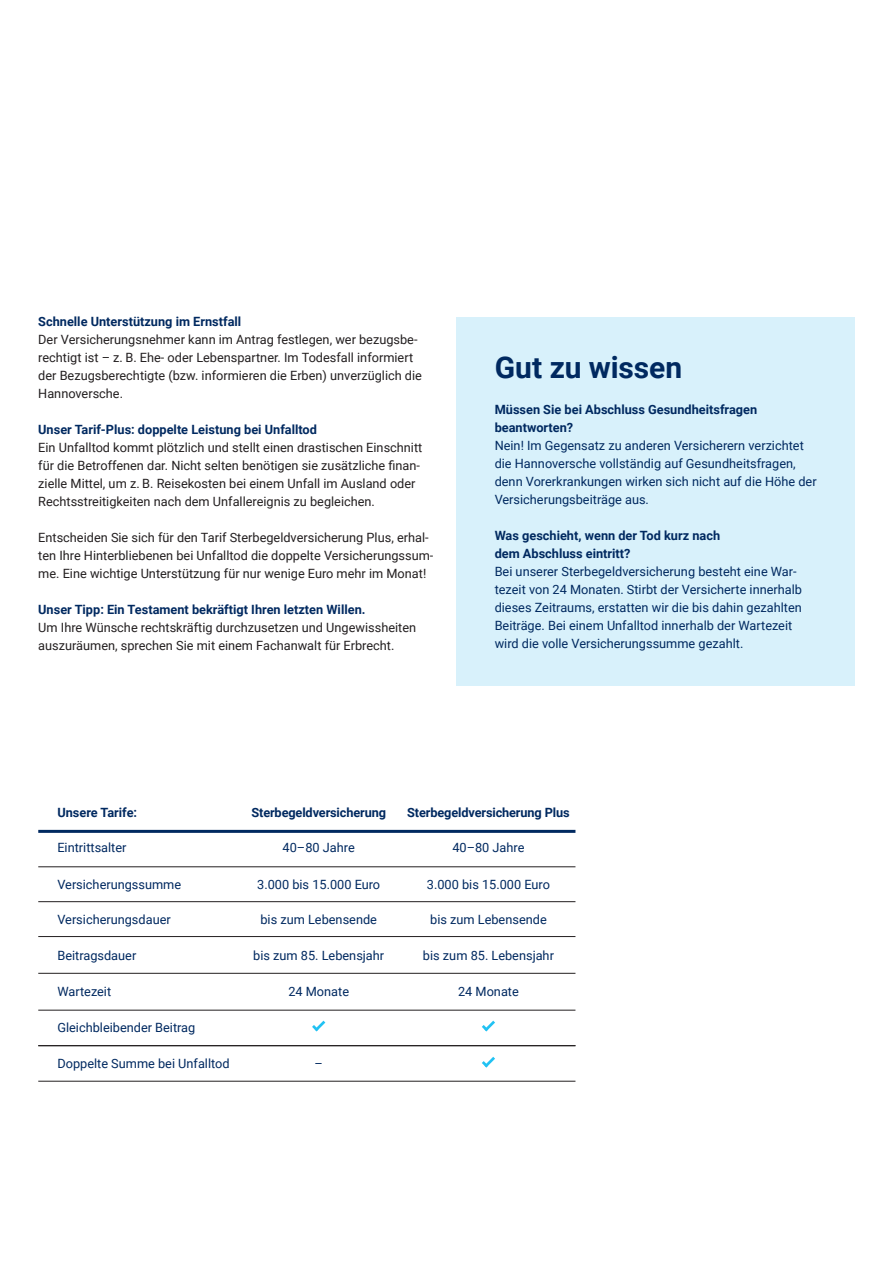
<style>
.page{position:relative;width:893px;height:1263px;background:#fff}
.page>*{position:absolute;margin:0;border:0;box-sizing:border-box;transform-origin:0 0}
.t1{font:700 30px "Roboto";letter-spacing:-.005em;color:#002960}
.t2{font:12.75px/18px "Roboto";color:#231f20}
.t3{font:12.75px/18px "Roboto";color:#002960}
.t4{font:700 12.75px/18px "Roboto";color:#002960}
</style>
<div class="page">
<div style="left:456px;top:317px;width:399px;height:369px;background:#d8f1fb"></div>
<svg style="left:312px;top:1021px;width:13px;height:10px"></svg>
<svg style="left:482px;top:1021px;width:13px;height:10px"></svg>
<svg style="left:482px;top:1057px;width:13px;height:10px"></svg>
<hr style="left:38px;top:830px;width:537px;height:3px;background:#002960">
<hr style="left:38px;top:866px;width:537px;height:1px;background:#231f20">
<hr style="left:38px;top:901px;width:537px;height:1px;background:#231f20">
<hr style="left:38px;top:936px;width:537px;height:1px;background:#231f20">
<hr style="left:38px;top:973px;width:537px;height:1px;background:#231f20">
<hr style="left:38px;top:1010px;width:537px;height:1px;background:#231f20">
<hr style="left:38px;top:1045px;width:537px;height:1px;background:#231f20">
<hr style="left:38px;top:1081px;width:537px;height:1px;background:#231f20">
<p class="t4" style="left:38px;top:312px;width:205px">Schnelle Unterstützung im Ernstfall</p>
<p class="t2" style="left:38px;top:330px;width:385px">Der Versicherungsnehmer kann im Antrag festlegen, wer bezugsbe&shy;rechtigt ist – z. B. Ehe- oder Lebenspartner. Im Todesfall informiert der Bezugsberechtigte (bzw. informieren die Erben) unverzüglich die Hannoversche.</p>
<p class="t4" style="left:38px;top:420px;width:280px">Unser Tarif-Plus: doppelte Leistung bei Unfalltod</p>
<p class="t2" style="left:38px;top:438px;width:386px">Ein Unfalltod kommt plötzlich und stellt einen drastischen Einschnitt für die Betroffenen dar. Nicht selten benötigen sie zusätzliche finan&shy;zielle Mittel, um z. B. Reisekosten bei einem Unfall im Ausland oder Rechtsstreitigkeiten nach dem Unfallereignis zu begleichen.</p>
<p class="t2" style="left:38px;top:528px;width:397px">Entscheiden Sie sich für den Tarif Sterbegeldversicherung Plus, erhal&shy;ten Ihre Hinterbliebenen bei Unfalltod die doppelte Versicherungssum&shy;me. Eine wichtige Unterstützung für nur wenige Euro mehr im Monat!</p>
<p class="t4" style="left:38px;top:600px;width:329px">Unser Tipp: Ein Testament bekräftigt Ihren letzten Willen.</p>
<p class="t2" style="left:38px;top:618px;width:379px">Um Ihre Wünsche rechtskräftig durchzusetzen und Ungewissheiten aus-zu-räumen, sprechen Sie mit einem Fachanwalt für Erbrecht.</p>
<h1 class="t1" style="left:495px;top:346px;width:189px">Gut zu wissen</h1>
<p class="t4" style="left:495px;top:400px;width:264px">Müssen Sie bei Abschluss Gesundheitsfragen beantworten?</p>
<p class="t3" style="left:495px;top:436px;width:323px">Nein! Im Gegensatz zu anderen Versicherern verzichtet die Hannoversche vollständig auf Gesundheitsfragen, denn Vorerkrankungen wirken sich nicht auf die Höhe der Versicherungsbeiträge aus.</p>
<p class="t4" style="left:495px;top:526px;width:227px">Was geschieht, wenn der Tod kurz nach dem Abschluss eintritt?</p>
<p class="t3" style="left:495px;top:562px;width:309px">Bei unserer Sterbegeldversicherung besteht eine War&shy;tezeit von 24 Monaten. Stirbt der Versicherte innerhalb dieses Zeitraums, erstatten wir die bis dahin gezahlten Beiträge. Bei einem Unfalltod innerhalb der Wartezeit wird die volle Versicherungssumme gezahlt.</p>
<p class="t4" style="left:57px;top:803px;width:81px">Unsere Tarife:</p>
<p class="t4" style="left:251px;top:803px;width:136px">Sterbegeldversicherung</p>
<p class="t4" style="left:407px;top:803px;width:164px">Sterbegeldversicherung Plus</p>
<p class="t3" style="left:57px;top:838px;width:71px">Eintrittsalter</p>
<p class="t3" style="left:283px;top:838px;width:74px">40–80 Jahre</p>
<p class="t3" style="left:452px;top:838px;width:74px">40–80 Jahre</p>
<p class="t3" style="left:57px;top:874px;width:125px">Versicherungssumme</p>
<p class="t3" style="left:257px;top:874px;width:125px">3.000 bis 15.000 Euro</p>
<p class="t3" style="left:427px;top:874px;width:125px">3.000 bis 15.000 Euro</p>
<p class="t3" style="left:57px;top:910px;width:115px">Versicherungsdauer</p>
<p class="t3" style="left:260px;top:910px;width:118px">bis zum Lebensende</p>
<p class="t3" style="left:430px;top:910px;width:118px">bis zum Lebensende</p>
<p class="t3" style="left:57px;top:946px;width:80px">Beitragsdauer</p>
<p class="t3" style="left:253px;top:946px;width:132px">bis zum 85. Lebensjahr</p>
<p class="t3" style="left:423px;top:946px;width:132px">bis zum 85. Lebensjahr</p>
<p class="t3" style="left:57px;top:982px;width:55px">Wartezeit</p>
<p class="t3" style="left:288px;top:982px;width:62px">24 Monate</p>
<p class="t3" style="left:458px;top:982px;width:62px">24 Monate</p>
<p class="t3" style="left:57px;top:1018px;width:139px">Gleichbleibender Beitrag</p>
<p class="t3" style="left:57px;top:1054px;width:174px">Doppelte Summe bei Unfalltod</p>
<p class="t3" style="left:315px;top:1054px;width:10px">–</p>
</div>
